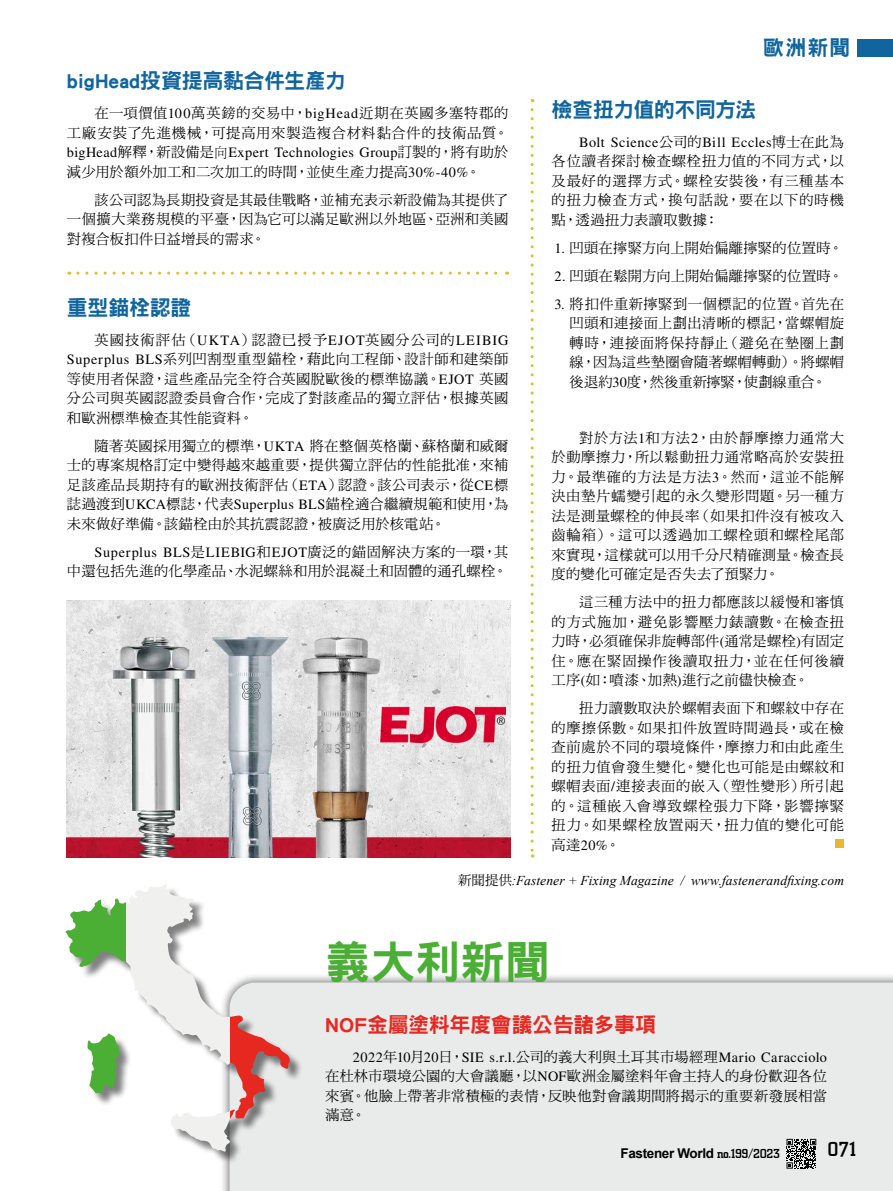
<style>
.page{position:relative;width:893px;height:1191px;background:#fff}
.page>*{position:absolute;margin:0;border:0;box-sizing:border-box;transform-origin:0 0}
.t1{font:45px "DF Hei Std W9";letter-spacing:.005em;color:#4aaf34}
.t2{font:21px "DF Hei Std W9";letter-spacing:-.015em;color:#10659e}
.t3{font:21px "DF Hei Std W9";letter-spacing:-.015em;color:#e72821}
.t4{font:500 21px "City D";color:#000}
.t5{font:14.25px/19.5px "DF Ming Std W5";letter-spacing:.03em;color:#000;text-align:justify}
.t6{font:14.25px "Times LT Std";letter-spacing:.035em;color:#000}
.t7{font:14.25px/19.5px "DF Ming Std W5";letter-spacing:.055em;color:#000;text-align:right}
.t8{font:italic 13.5px "Times New Roman";letter-spacing:.01em;color:#000}
.t9{font:700 13.5px "Arial";letter-spacing:-.025em;color:#000}
.s1{font-family:"Times LT Std"}
.s2{font-family:"DF Ming Std W5"}
.s3{font-family:"Adobe Song Std";font-weight:300}
.s4{font-family:"DF Ming Std W5";font-style:normal}
.s5{font-family:"City D";font-weight:500}
</style>
<div class="page">
<div style="left:220px;top:972px;width:673px;height:219px;background:#000;opacity:.45"></div>
<div style="left:230px;top:982px;width:663px;height:209px;background:#e9eaea"></div>
<div style="left:857px;top:40px;width:36px;height:17px;background:#10659e"></div>
<svg style="left:786px;top:1138px;width:30px;height:30px"></svg>
<img style="left:67px;top:601px;width:444px;height:257px">
<div style="left:836px;top:838px;width:8px;height:9px;background:#e8b92d"></div>
<svg style="left:78px;top:272px;width:430px;height:3px"></svg>
<svg style="left:531px;top:110px;width:3px;height:747px"></svg>
<img style="left:381px;top:706px;width:124px;height:36px">
<div style="left:67px;top:886px;width:236px;height:279px;background:#000;opacity:.5"></div>
<svg style="left:230px;top:886px;width:14px;height:204px"></svg>
<div style="left:126px;top:884px;width:104px;height:206px;background:#f0f0ef"></div>
<svg style="left:65px;top:886px;width:61px;height:204px"></svg>
<h2 class="t2" style="left:67px;top:69px;width:280px">bigHead投資提高黏合件生產力</h2>
<p class="t7" style="left:67px;top:103px;width:443px">在一項價值<span class="s1">100</span>萬英鎊的交易中，<span class="s1">bigHead</span>近期在英國多塞特郡的<br>工廠安裝了先進機械，可提高用來製造複合材料黏合件的技術品質。</p>
<p class="t6" style="left:67px;top:144px;width:443px">bigHead<span class="s2">解釋，新設備是</span><span class="s3">向</span>Expert Technologies Group<span class="s2">訂製的，將有助於</span></p>
<p class="t5" style="left:95px;top:157px;width:415px;line-height:28px;text-indent:-28px">減少用於額外加工和二次加工的時間，並使生產力提高<span class="s1">30%-40%</span>。<br>該公司認為長期投資是其最佳戰略，並補充表示新設備為其提供了</p>
<p class="t5" style="left:67px;top:209px;width:443px">一個擴大業務規模的平臺，因為它可以滿足歐洲以外地區、亞洲和美國對複合板扣件日益增長的需求。</p>
<h2 class="t2" style="left:67px;top:296px;width:126px">重型錨栓認證</h2>
<p class="t5" style="left:67px;top:329px;width:443px;text-indent:28px">英國技術評估（<span class="s1">UKTA</span>）認證已授予<span class="s1">EJOT</span>英國分公司的<span class="s1">LEIBIG Superplus BLS</span>系列凹割型重型錨栓，藉此向工程師、設計師和建築師等使用者保證，這些產品完全符合英國脫歐後的標準協議。<span class="s1">EJOT</span> 英國分公司與英國認證委員會合作，完成了對該產品的獨立評估，根據英國和歐洲標準檢查其性能資料。</p>
<p class="t5" style="left:67px;top:435px;width:443px;text-indent:28px">隨著英國採用獨立的標準，<span class="s1">UKTA</span> 將在整個英格蘭、蘇格蘭和威爾士的專案規格訂定中變得越來越重要，提供獨立評估的性能批准，來補足該產品長期持有的歐洲技術評估（<span class="s1">ETA</span>）認證。該公司表示，從<span class="s1">CE</span>標誌過渡到<span class="s1">UKCA</span>標誌，代表<span class="s1">Superplus BLS</span>錨栓適合繼續規範和使用，為未來做好準備。該錨栓由於其抗震認證，被廣泛用於核電站。</p>
<p class="t6" style="left:95px;top:544px;width:415px">Superplus BLS<span class="s2">是</span>LIEBIG<span class="s2">和</span>EJOT<span class="s2">廣泛的錨固解決方案的一環，其</span></p>
<p class="t5" style="left:67px;top:561px;width:442px">中還包括先進的化學產品、水泥螺絲和用於混凝土和固體的通孔螺栓。</p>
<h2 class="t2" style="left:763px;top:36px;width:89px">歐洲新聞</h2>
<h2 class="t2" style="left:551px;top:98px;width:206px">檢查扭力值的不同方法</h2>
<p class="t6" style="left:579px;top:134px;width:266px">Bolt Science<span class="s2">公司的</span>Bill Eccles<span class="s2">博士在此為</span></p>
<p class="t5" style="left:551px;top:151px;width:294px">各位讀者探討檢查螺栓扭力值的不同方式，以及最好的選擇方式。螺栓安裝後，有三種基本的扭力檢查方式，換句話說，要在以下的時機點，透過扭力表讀取數據：</p>
<p class="t5" style="left:554px;top:237px;width:290px"><span class="s1">1.</span> 凹頭在擰緊方向上開始偏離擰緊的位置時。</p>
<p class="t5" style="left:554px;top:265px;width:290px"><span class="s1">2.</span> 凹頭在鬆開方向上開始偏離擰緊的位置時。</p>
<p class="t5" style="left:569px;top:293px;width:276px;text-indent:-15px"><span class="s1">3.</span> 將扣件重新擰緊到一個標記的位置。首先在凹頭和連接面上劃出清晰的標記，當螺帽旋轉時，連接面將保持靜止（避免在墊圈上劃線，因為這些墊圈會隨著螺帽轉動）。將螺帽後退約<span class="s1">30</span>度，然後重新擰緊，使劃線重合。</p>
<p class="t5" style="left:551px;top:427px;width:294px;text-indent:28px">對於方法<span class="s1">1</span>和方法<span class="s1">2</span>，由於靜摩擦力通常大於動摩擦力，所以鬆動扭力通常略高於安裝扭力。最準確的方法是方法<span class="s1">3</span>。然而，這並不能解決由墊片蠕變引起的永久變形問題。另一種方法是測量螺栓的伸長率（如果扣件沒有被攻入齒輪箱）。這可以透過加工螺栓頭和螺栓尾部來實現，這樣就可以用千分尺精確測量。檢查長度的變化可確定是否失去了預緊力。</p>
<p class="t5" style="left:551px;top:592px;width:294px;text-indent:28px">這三種方法中的扭力都應該以緩慢和審慎的方式施加，避免影響壓力錶讀數。在檢查扭力時，必須確保非旋轉部件<span class="s1">(</span>通常是螺栓<span class="s1">)</span>有固定住。應在緊固操作後讀取扭力，並在任何後續工序<span class="s1">(</span>如：噴漆、加熱<span class="s1">)</span>進行之前儘快檢查。</p>
<p class="t5" style="left:551px;top:698px;width:294px;text-indent:28px">扭力讀數取決於螺帽表面下和螺紋中存在的摩擦係數。如果扣件放置時間過長，或在檢查前處於不同的環境條件，摩擦力和由此產生的扭力值會發生變化。變化也可能是由螺紋和螺帽表面<span class="s1">/</span>連接表面的嵌入（塑性變形）所引起的。這種嵌入會導致螺栓張力下降，影響擰緊扭力。如果螺栓放置兩天，扭力值的變化可能高達<span class="s1">20%</span>。</p>
<p class="t8" style="left:458px;top:871px;width:387px"><span class="s4">新聞提供</span>:Fastener + Fixing Magazine / www.fastenerandfixing.com</p>
<h1 class="t1" style="left:325px;top:937px;width:227px">義大利新聞</h1>
<h2 class="t3" style="left:325px;top:1012px;width:332px">NOF金屬塗料年度會議公告諸多事項</h2>
<p class="t6" style="left:353px;top:1048px;width:476px">2022<span class="s2">年</span>10<span class="s2">月</span>20<span class="s2">日，</span>SIE s.r.l.<span class="s2">公司的義大利與土耳其市場經理</span>Mario Caracciolo</p>
<p class="t5" style="left:325px;top:1066px;width:503px">在杜林市環境公園的大會議廳，以<span class="s1">NOF</span>歐洲金屬塗料年會主持人的身份歡迎各位來賓。他臉上帶著非常積極的表情，反映他對會議期間將揭示的重要新發展相當滿意。</p>
<p class="t9" style="left:620px;top:1143px;width:161px">Fastener World <span class="s5">no.199/2023</span></p>
<h2 class="t4" style="left:827px;top:1138px;width:30px">071</h2>
</div>
